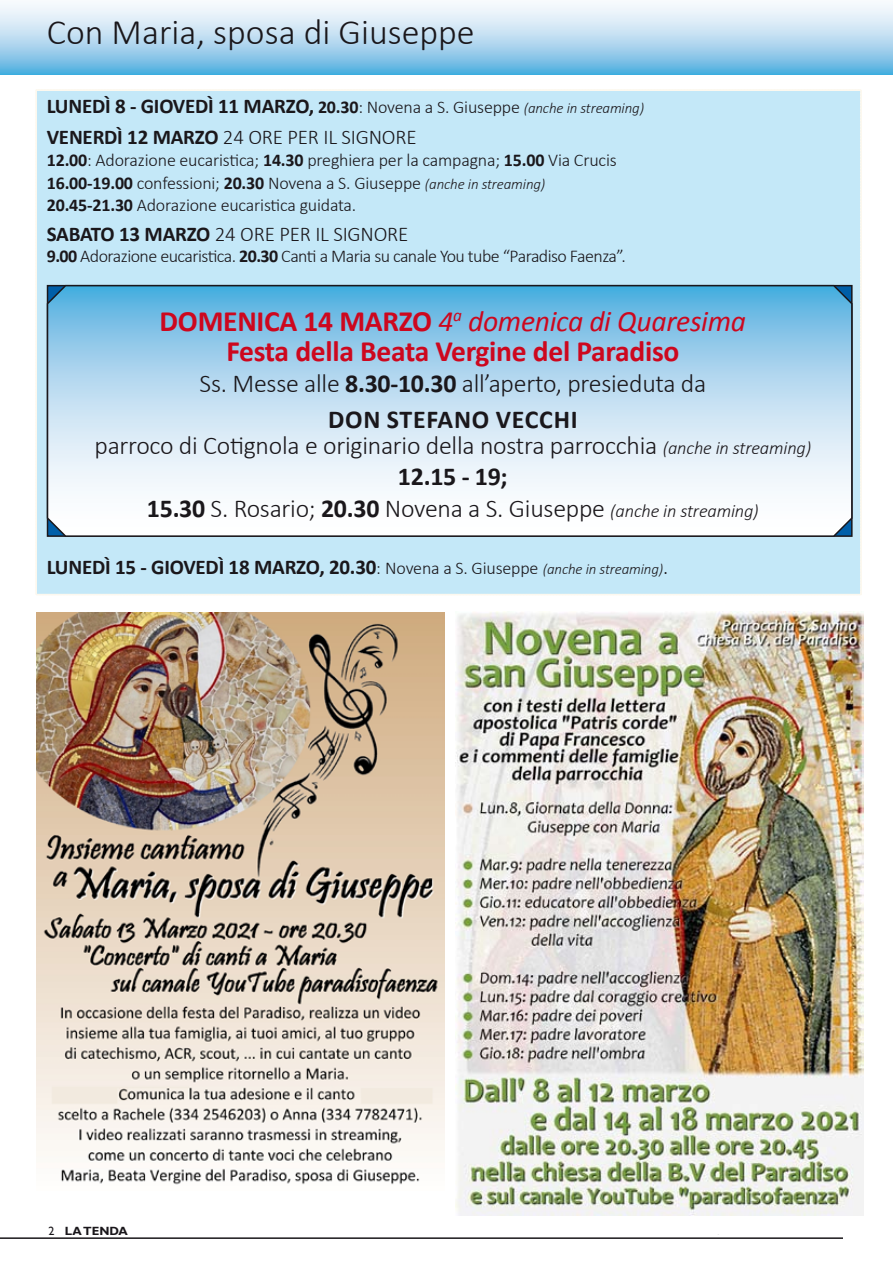
<style>
.page{position:relative;width:893px;height:1263px;background:#fff}
.page>*{position:absolute;margin:0;border:0;box-sizing:border-box;transform-origin:0 0}
.t1{font:300 36px "Calibri";color:#1a171b}
.t2{font:700 29.55px/29.5px "Calibri";letter-spacing:-.01em;color:#cd071e;text-align:center}
.t3{font:300 25.95px/31px "Calibri";letter-spacing:-.01em;color:#1a171b;text-align:center}
.t4{font:700 21px/31px "Calibri";letter-spacing:-.01em;color:#1a171b}
.t5{font:300 21px "Calibri";letter-spacing:-.01em;color:#1a171b}
.t6{font:300 18px/22.5px "Calibri";letter-spacing:-.01em;color:#1a171b}
.t7{font:300 18px "Calibri";letter-spacing:-.03em;color:#1a171b}
.t8{font:700 18px "Gill Sans Std";color:#1a171b}
.t9{font:700 12px "Gill Sans Std";color:#1a171b}
.t10{font:12px "Gill Sans";color:#1a171b}
.s1{font-size:18px}
.s2{font-weight:300;font-size:18px}
.s3{font-weight:300;font-style:italic;font-size:15px}
.s4{font-weight:300}
.s5{font-weight:700}
.s6{font-style:italic;font-size:15px}
.s7{font-weight:400;font-style:italic}
.s8{font-style:italic;font-size:18.45px}
</style>
<div class="page">
<hr style="left:0;top:1237px;width:843px;height:2px;background:#1a171b">
<div style="left:35px;top:89px;width:827px;height:506px;background:#c4e8f8"></div>
<svg style="left:0;top:4px;width:893px;height:70px;background:#b2d8ef"></svg>
<svg style="left:45px;top:284px;width:808px;height:254px"></svg>
<img style="left:36px;top:612px;width:409px;height:573px">
<img style="left:455px;top:611px;width:408px;height:604px">
<h1 class="t1" style="left:47px;top:10px;width:429px">Con Maria, sposa di Giuseppe</h1>
<p class="t4" style="left:47px;top:90px;width:599px">LUNEDÌ 8 - GIOVEDÌ 11 MARZO, <span class="s1">20.30</span><span class="s2">: Novena a S. Giuseppe</span> <span class="s3">(anche in streaming)<br></span>VENERDÌ 12 MARZO <span class="s4">24 ORE PER IL SIGNORE</span></p>
<p class="t6" style="left:47px;top:149px;width:572px"><span class="s5">12.00</span>: Adorazione eucaristica; <span class="s5">14.30</span> preghiera per la campagna; <span class="s5">15.00</span> Via Crucis<br><span class="s5">16.00-19.00</span> confessioni; <span class="s5">20.30</span> Novena a S. Giuseppe <span class="s6">(anche in streaming)<br></span><span class="s5">20.45-21.30</span> Adorazione eucaristica guidata.</p>
<p class="t5" style="left:47px;top:221px;width:363px"><span class="s5">SABATO 13 MARZO</span> 24 ORE PER IL SIGNORE</p>
<p class="t7" style="left:47px;top:245px;width:581px"><span class="s5">9.00</span> Adorazione eucaristica. <span class="s5">20.30</span> Canti a Maria su canale You tube “Paradiso Faenza”.</p>
<p class="t2" style="left:160px;top:307px;width:588px">DOMENICA 14 MARZO <span class="s7">4</span><sup>a</sup> <span class="s7">domenica di Quaresima<br></span>Festa della Beata Vergine del Paradiso</p>
<p class="t3" style="left:200px;top:365px;width:508px;line-height:36.3px">Ss. Messe alle <span class="s5">8.30-10.30</span> all’aperto, presieduta da <span class="s5">don Stefano Vecchi</span></p>
<p class="t3" style="left:95px;top:430px;width:718px">parroco di Cotignola e originario della nostra parrocchia <span class="s8">(anche in streaming)<br></span><span class="s5">12.15 - 19;<br>15.30</span> S. Rosario; <span class="s5">20.30</span> Novena a S. Giuseppe <span class="s8">(anche in streaming)</span></p>
<p class="t4" style="left:47px;top:551px;width:623px">LUNEDÌ 15 - GIOVEDÌ 18 MARZO, 20.30<span class="s2">: Novena a S. Giuseppe</span> <span class="s3">(anche in streaming)</span><span class="s4">.</span></p>
<p class="t8" style="left:-2px;top:565px;width:131px">EMBRE: FESTA</p>
<p class="t10" style="left:49px;top:1223px;width:7px">2</p>
<p class="t9" style="left:48px;top:1224px;width:82px">3 - LA TENDA</p>
</div>
